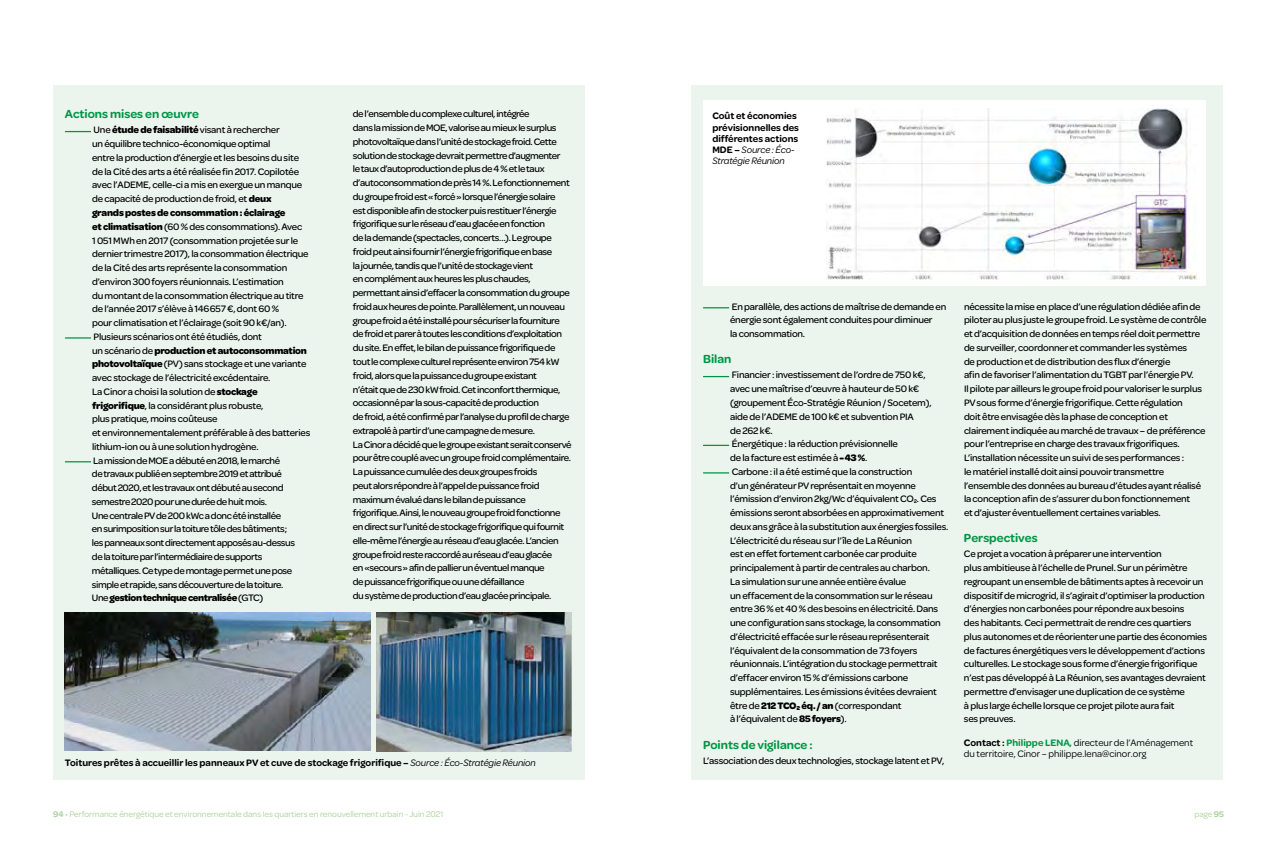
<style>
.page{position:relative;width:1276px;height:851px;background:#fff}
.page>*{position:absolute;margin:0;border:0;box-sizing:border-box;transform-origin:0 0}
.t1{font:600 12.5px "Omnes";color:#009546}
.t2{font:500 10px/13.8px "Omnes";letter-spacing:-.02em;color:#000}
.t3{font:500 10px/13.8px "Omnes";letter-spacing:-.04em;color:#000}
.t4{font:600 10px/11.2px "Omnes";color:#000}
.t5{font:10px/11.2px "Omnes";color:#000}
.t6{font:8.75px "Omnes";color:#aad29a}
.s1{font-weight:700}
.s2{font-weight:400;font-style:italic}
.s3{font-weight:600}
.s4{font-weight:600;color:#009546}
</style>
<div class="page">
<div style="left:53px;top:85px;width:532px;height:695px;background:#ebf5ed"></div>
<div style="left:691px;top:85px;width:531px;height:695px;background:#ebf5ed"></div>
<svg style="left:65px;top:131px;width:26px;height:1px"></svg>
<svg style="left:65px;top:337px;width:26px;height:1px"></svg>
<svg style="left:65px;top:461px;width:26px;height:1px"></svg>
<svg style="left:703px;top:307px;width:26px;height:1px"></svg>
<svg style="left:703px;top:376px;width:26px;height:1px"></svg>
<hr style="left:703px;top:444px;width:26px;height:2px;background:#009546">
<svg style="left:703px;top:472px;width:26px;height:1px"></svg>
<img style="left:65px;top:612px;width:306px;height:138px">
<img style="left:376px;top:612px;width:196px;height:139px">
<div style="left:703px;top:100px;width:502px;height:186px;background:#fff"></div>
<img style="left:826px;top:109px;width:370px;height:171px">
<p class="t1" style="left:65px;top:106px;width:135px">Actions mises en œuvre</p>
<p class="t2" style="left:92px;top:123px;width:220px">Une <span class="s1">étude de faisabilité</span> visant à rechercher<br>un équilibre technico-économique optimal<br>entre la production d’énergie et les besoins du site de la Cité des arts a été réalisée fin 2017. Copilotée avec l’ADEME, celle-ci a mis en exergue un manque de capacité de production de froid, et <span class="s1">deux<br>grands postes de consommation : éclairage<br>et climatisation</span> (60 % des consommations). Avec 1051 MWh en 2017 (consommation projetée sur le dernier trimestre 2017), la consommation électrique de la Cité des arts représente la consommation d’environ 300 foyers réunionnais. L’estimation<br>du montant de la consommation électrique au titre de l’année 2017 s’élève à 146 657 €, dont 60 %<br>pour climatisation et l’éclairage (soit 90 k€/an).<br>Plusieurs scénarios ont été étudiés, dont<br>un scénario de <span class="s1">production et autoconsommation photovoltaïque</span> (PV) sans stockage et une variante avec stockage de l’électricité excédentaire.<br>La Cinor a choisi la solution de <span class="s1">stockage frigorifique</span>, la considérant plus robuste,<br>plus pratique, moins coûteuse<br>et environnementalement préférable à des batteries lithium-ion ou à une solution hydrogène.<br>La mission de MOE a débuté en 2018, le marché<br>de travaux publié en septembre 2019 et attribué<br>début 2020, et les travaux ont débuté au second semestre 2020 pour une durée de huit mois.<br>Une centrale PV de 200 kWc a donc été installée<br>en surimposition sur la toiture tôle des bâtiments ;<br>les panneaux sont directement apposés au-dessus<br>de la toiture par l’intermédiaire de supports métalliques. Ce type de montage permet une pose simple et rapide, sans découverture de la toiture.<br>Une <span class="s1">gestion technique centralisée</span> (GTC)</p>
<p class="t3" style="left:353px;top:106px;width:220px">de l’ensemble du complexe culturel, intégrée<br>dans la mission de MOE, valorise au mieux le surplus photovoltaïque dans l’unité de stockage froid. Cette solution de stockage devrait permettre d’augmenter<br>le taux d’autoproduction de plus de 4 % et le taux d’autoconsommation de près 14 %. Le fonctionnement du groupe froid est «forcé» lorsque l’énergie solaire<br>est disponible afin de stocker puis restituer l’énergie frigorifique sur le réseau d’eau glacée en fonction<br>de la demande (spectacles, concerts…). Le groupe froid peut ainsi fournir l’énergie frigorifique en base<br>la journée, tandis que l’unité de stockage vient<br>en complément aux heures les plus chaudes, permettant ainsi d’effacer la consommation du groupe froid aux heures de pointe. Parallèlement, un nouveau groupe froid a été installé pour sécuriser la fourniture de froid et parer à toutes les conditions d’exploitation du site. En effet, le bilan de puissance frigorifique de tout le complexe culturel représente environ 754 kW froid, alors que la puissance du groupe existant<br>n’était que de 230kW froid. Cet inconfort thermique, occasionné par la sous-capacité de production<br>de froid, a été confirmé par l’analyse du profil de charge extrapolé à partir d’une campagne de mesure.<br>La Cinor a décidé que le groupe existant serait conservé pour être couplé avec un groupe froid complémentaire.<br>La puissance cumulée des deux groupes froids<br>peut alors répondre à l’appel de puissance froid maximum évalué dans le bilan de puissance frigorifique. Ainsi, le nouveau groupe froid fonctionne en direct sur l’unité de stockage frigorifique qui fournit elle-même l’énergie au réseau d’eau glacée. L’ancien groupe froid reste raccordé au réseau d’eau glacée<br>en « secours» afin de pallier un éventuel manque<br>de puissance frigorifique ou une défaillance<br>du système de production d’eau glacée principale.</p>
<p class="t4" style="left:65px;top:756px;width:472px">Toitures prêtes à accueillir les panneaux PV et cuve de stockage frigorifique – <span class="s2">Source : Éco-Stratégie Réunion</span></p>
<p class="t4" style="left:712px;top:110px;width:88px">Coût et économies prévisionnelles des différentes actions<br>MDE – <span class="s2">Source : Éco-<br>Stratégie Réunion</span></p>
<p class="t2" style="left:730px;top:299px;width:218px">En parallèle, des actions de maîtrise de demande en énergie sont également conduites pour diminuer<br>la consommation.</p>
<p class="t1" style="left:703px;top:350px;width:30px">Bilan</p>
<p class="t2" style="left:730px;top:367px;width:220px">Financier : investissement de l’ordre de 750 k€,<br>avec une maîtrise d’œuvre à hauteur de 50 k€ (groupement Éco-Stratégie Réunion / Socetem), aide de l’ADEME de 100 k€ et subvention PIA<br>de 262k€.<br>Énergétique : la réduction prévisionnelle<br>de la facture est estimée à <span class="s1">- 43%</span>.<br>Carbone : il a été estimé que la construction<br>d’un générateur PV représentait en moyenne l’émission d’environ 2kg/Wc d’équivalent CO2. Ces émissions seront absorbées en approximativement deux ans grâce à la substitution aux énergies fossiles.<br>L’électricité du réseau sur l’île de La Réunion<br>est en effet fortement carbonée car produite principalement à partir de centrales au charbon.<br>La simulation sur une année entière évalue<br>un effacement de la consommation sur le réseau entre 36 % et 40 % des besoins en électricité. Dans une configuration sans stockage, la consommation d’électricité effacée sur le réseau représenterait l’équivalent de la consommation de 73 foyers réunionnais. L’intégration du stockage permettrait d’effacer environ 15 % d’émissions carbone supplémentaires. Les émissions évitées devraient être de <span class="s1">212 TCO2 éq. / an</span> (correspondant<br>à l’équivalent de <span class="s1">85 foyers</span>).</p>
<p class="t1" style="left:703px;top:735px;width:111px">Points de vigilance :</p>
<p class="t2" style="left:703px;top:752px;width:243px">L’association des deux technologies, stockage latent et PV,</p>
<p class="t2" style="left:964px;top:299px;width:244px">nécessite la mise en place d’une régulation dédiée afin de piloter au plus juste le groupe froid. Le système de contrôle et d’acquisition de données en temps réel doit permettre de surveiller, coordonner et commander les systèmes<br>de production et de distribution des flux d’énergie<br>afin de favoriser l’alimentation du TGBT par l’énergie PV.<br>Il pilote par ailleurs le groupe froid pour valoriser le surplus PV sous forme d’énergie frigorifique. Cette régulation<br>doit être envisagée dès la phase de conception et clairement indiquée au marché de travaux – de préférence pour l’entreprise en charge des travaux frigorifiques.<br>L’installation nécessite un suivi de ses performances :<br>le matériel installé doit ainsi pouvoir transmettre l’ensemble des données au bureau d’études ayant réalisé la conception afin de s’assurer du bon fonctionnement<br>et d’ajuster éventuellement certaines variables.</p>
<p class="t1" style="left:964px;top:529px;width:75px">Perspectives</p>
<p class="t2" style="left:964px;top:546px;width:245px">Ce projet a vocation à préparer une intervention<br>plus ambitieuse à l’échelle de Prunel. Sur un périmètre regroupant un ensemble de bâtiments aptes à recevoir un dispositif de microgrid, il s’agirait d’optimiser la production d’énergies non carbonées pour répondre aux besoins<br>des habitants. Ceci permettrait de rendre ces quartiers plus autonomes et de réorienter une partie des économies de factures énergétiques vers le développement d’actions culturelles. Le stockage sous forme d’énergie frigorifique n’est pas développé à La Réunion, ses avantages devraient permettre d’envisager une duplication de ce système<br>à plus large échelle lorsque ce projet pilote aura fait<br>ses preuves.</p>
<p class="t5" style="left:964px;top:736px;width:231px"><span class="s3">Contact :</span> <span class="s4">Philippe LENA,</span> directeur de l’Aménagement du territoire, Cinor – philippe.lena@cinor.org</p>
<p class="t6" style="left:53px;top:807px;width:392px"><span class="s3">94</span> • Performance énergétique et environnementale dans les quartiers en renouvellement urbain - Juin 2021</p>
<p class="t6" style="left:1194px;top:807px;width:31px">page <span class="s3">95</span></p>
</div>
